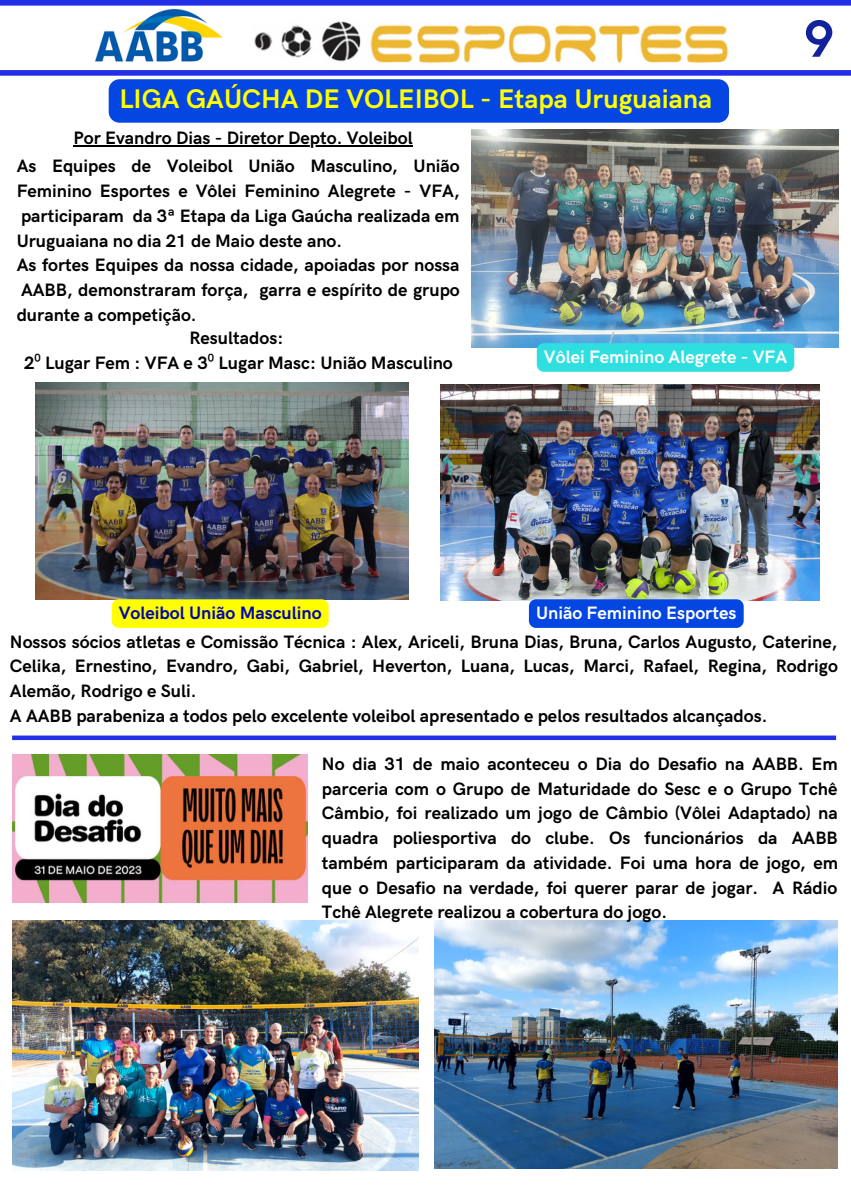
<style>
.page{position:relative;width:851px;height:1191px;background:#fff}
.page>*{position:absolute;margin:0;border:0;box-sizing:border-box;transform-origin:0 0}
.t1{font:700 52.5px "HK Grotesk";color:#12229d}
.t2{font:700 27px "HK Grotesk";color:#ff0}
.t3{font:700 18px/24.8px "HK Grotesk";color:#000;text-align:justify}
.t4{font:700 18px "HK Grotesk";color:#fff}
.t5{font:700 18px "HK Grotesk";color:#0007ad}
.s1{font-family:"Noto Sans";font-weight:400}
</style>
<div class="page">
<img style="left:254px;top:21px;width:475px;height:43px">
<div style="left:0;top:70px;width:850px;height:6px;background:#222fe6"></div>
<img style="left:95px;top:8px;width:126px;height:54px">
<div style="left:0;top:0;width:850px;height:6px;background:#222fe6"></div>
<img style="left:471px;top:129px;width:367px;height:218px">
<img style="left:36px;top:383px;width:372px;height:216px">
<img style="left:440px;top:384px;width:379px;height:216px">
<img style="left:12px;top:754px;width:295px;height:148px">
<div style="left:12px;top:735px;width:824px;height:5px;background:#222fe6"></div>
<img style="left:12px;top:920px;width:407px;height:250px">
<img style="left:434px;top:920px;width:403px;height:248px">
<div style="left:109px;top:79px;width:620px;height:44px;background:#0346e1"></div>
<hr style="left:74px;top:145px;width:339px;height:1px;background:#000">
<div style="left:536px;top:343px;width:258px;height:29px;background:#2fdfdf;border-radius:7px"></div>
<div style="left:112px;top:599px;width:216px;height:29px;background:#ff0;border-radius:7px"></div>
<div style="left:529px;top:599px;width:214px;height:29px;background:#0346e1;border-radius:7px"></div>
<p class="t2" style="left:119px;top:84px;width:594px">LIGA GAÚCHA DE VOLEIBOL - Etapa Uruguaiana</p>
<p class="t3" style="left:74px;top:126px;width:341px">Por Evandro Dias - Diretor Depto. Voleibol</p>
<p class="t3" style="left:17px;top:154px;width:444px">As Equipes de Voleibol União Masculino, União Feminino Esportes e Vôlei Feminino Alegrete - VFA, participaram da 3ª Etapa da Liga Gaúcha realizada em Uruguaiana no dia 21 de Maio deste ano.</p>
<p class="t3" style="left:17px;top:253px;width:444px">As fortes Equipes da nossa cidade, apoiadas por nossa AABB, demonstraram força, garra e espírito de grupo durante a competição.</p>
<p class="t3" style="left:189px;top:326px;width:95px">Resultados:</p>
<p class="t3" style="left:24px;top:351px;width:430px">2<span class="s1">⁰</span> Lugar Fem : VFA e 3<span class="s1">⁰</span> Lugar Masc: União Masculino</p>
<p class="t4" style="left:544px;top:346px;width:245px">Vôlei Feminino Alegrete - VFA</p>
<p class="t1" style="left:803px;top:9px;width:32px">9</p>
<p class="t5" style="left:119px;top:602px;width:204px">Voleibol União Masculino</p>
<p class="t4" style="left:536px;top:602px;width:202px">União Feminino Esportes</p>
<p class="t3" style="left:10px;top:630px;width:829px">Nossos sócios atletas e Comissão Técnica : Alex, Ariceli, Bruna Dias, Bruna, Carlos Augusto, Caterine, Celika, Ernestino, Evandro, Gabi, Gabriel, Heverton, Luana, Lucas, Marci, Rafael, Regina, Rodrigo Alemão, Rodrigo e Suli.</p>
<p class="t3" style="left:10px;top:704px;width:759px">A AABB parabeniza a todos pelo excelente voleibol apresentado e pelos resultados alcançados.</p>
<p class="t3" style="left:322px;top:752px;width:517px">No dia 31 de maio aconteceu o Dia do Desafio na AABB. Em parceria com o Grupo de Maturidade do Sesc e o Grupo Tchê Câmbio, foi realizado um jogo de Câmbio (Vôlei Adaptado) na quadra poliesportiva do clube. Os funcionários da AABB também participaram da atividade. Foi uma hora de jogo, em que o Desafio na verdade, foi querer parar de jogar. A Rádio Tchê Alegrete realizou a cobertura do jogo.</p>
</div>
